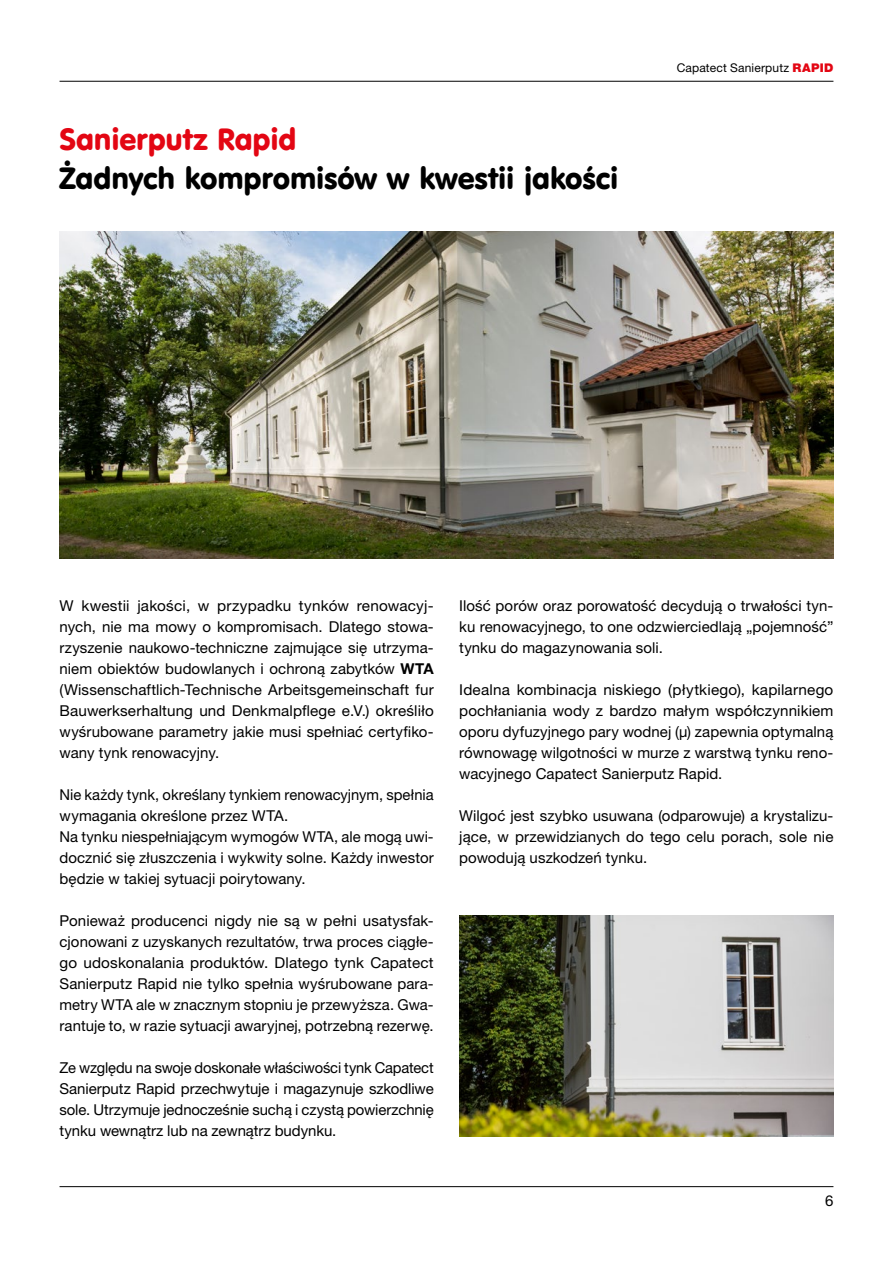
<style>
.page{position:relative;width:893px;height:1263px;background:#fff}
.page>*{position:absolute;margin:0;border:0;box-sizing:border-box;transform-origin:0 0}
.t1{font:30px "VAG Rounded EU";letter-spacing:-.005em;color:#000}
.t2{font:30px "VAG Rounded EU";letter-spacing:-.005em;color:#e30613}
.t3{font:15px/21px "Helvetica Neue LT Pro";letter-spacing:.005em;color:#000;text-align:justify}
.t4{font:12px "Helvetica Neue LT Pro";letter-spacing:.015em;color:#000}
.s1{font-weight:900;color:#e30613}
.s2{font-weight:700}
</style>
<div class="page">
<hr style="left:60px;top:1186px;width:773px;height:1px;background:#000">
<hr style="left:60px;top:81px;width:773px;height:1px;background:#000">
<img style="left:459px;top:915px;width:374px;height:222px">
<img style="left:60px;top:232px;width:773px;height:326px">
<h1 class="t2" style="left:60px;top:122px;width:238px">Sanierputz Rapid</h1>
<h1 class="t1" style="left:60px;top:161px;width:560px">Żadnych kompromisów w kwestii jakości</h1>
<p class="t4" style="left:677px;top:61px;width:158px">Capatect Sanierputz <span class="s1">RAPID</span></p>
<p class="t3" style="left:60px;top:595px;width:376px">W kwestii jakości, w przypadku tynków renowacyj&shy;nych, nie ma mowy o kompromisach. Dlatego stowa&shy;rzyszenie naukowo-techniczne zajmujące się utrzyma&shy;niem obiektów budowlanych i ochroną zabytków <span class="s2">WTA </span>(Wissenschaftlich-Technische Arbeitsgemeinschaft fur Bauwerkserhaltung und Denkmalpflege e.V.) określiło wyśrubowane parametry jakie musi spełniać certyfiko&shy;wany tynk renowacyjny.</p>
<p class="t3" style="left:60px;top:784px;width:376px;text-align:left">Nie każdy tynk, określany tynkiem renowacyjnym, spełnia wymagania określone przez WTA.<br>Na tynku niespełniającym wymogów WTA, ale mogą uwi&shy;docznić się złuszczenia i wykwity solne. Każdy inwestor będzie w takiej sytuacji poirytowany.</p>
<p class="t3" style="left:60px;top:910px;width:376px">Ponieważ producenci nigdy nie są w pełni usatysfak&shy;cjonowani z uzyskanych rezultatów, trwa proces ciągłe&shy;go udoskonalania produktów. Dlatego tynk Capatect Sanierputz Rapid nie tylko spełnia wyśrubowane para&shy;metry WTA ale w znacznym stopniu je przewyższa. Gwa&shy;rantuje to, w razie sytuacji awaryjnej, potrzebną rezerwę.</p>
<p class="t3" style="left:60px;top:1057px;width:376px">Ze względu na swoje doskonałe właściwości tynk Capatect Sanierputz Rapid przechwytuje i magazynuje szkodliwe sole. Utrzymuje jednocześnie suchą i czystą powierzchnię tynku wewnątrz lub na zewnątrz budynku.</p>
<p class="t3" style="left:459px;top:595px;width:376px">Ilość porów oraz porowatość decydują o trwałości tyn&shy;ku renowacyjnego, to one odzwierciedlają „pojemność” tynku do magazynowania soli.</p>
<p class="t3" style="left:459px;top:679px;width:376px">Idealna kombinacja niskiego (płytkiego), kapilarnego pochłaniania wody z bardzo małym współczynnikiem oporu dyfuzyjnego pary wodnej (μ) zapewnia optymalną równowagę wilgotności w murze z warstwą tynku reno&shy;wacyjnego Capatect Sanierputz Rapid.</p>
<p class="t3" style="left:459px;top:805px;width:376px">Wilgoć jest szybko usuwana (odparowuje) a krystalizu&shy;jące, w przewidzianych do tego celu porach, sole nie powodują uszkodzeń tynku.</p>
<p class="t3" style="left:825px;top:1190px;width:10px">6</p>
</div>
